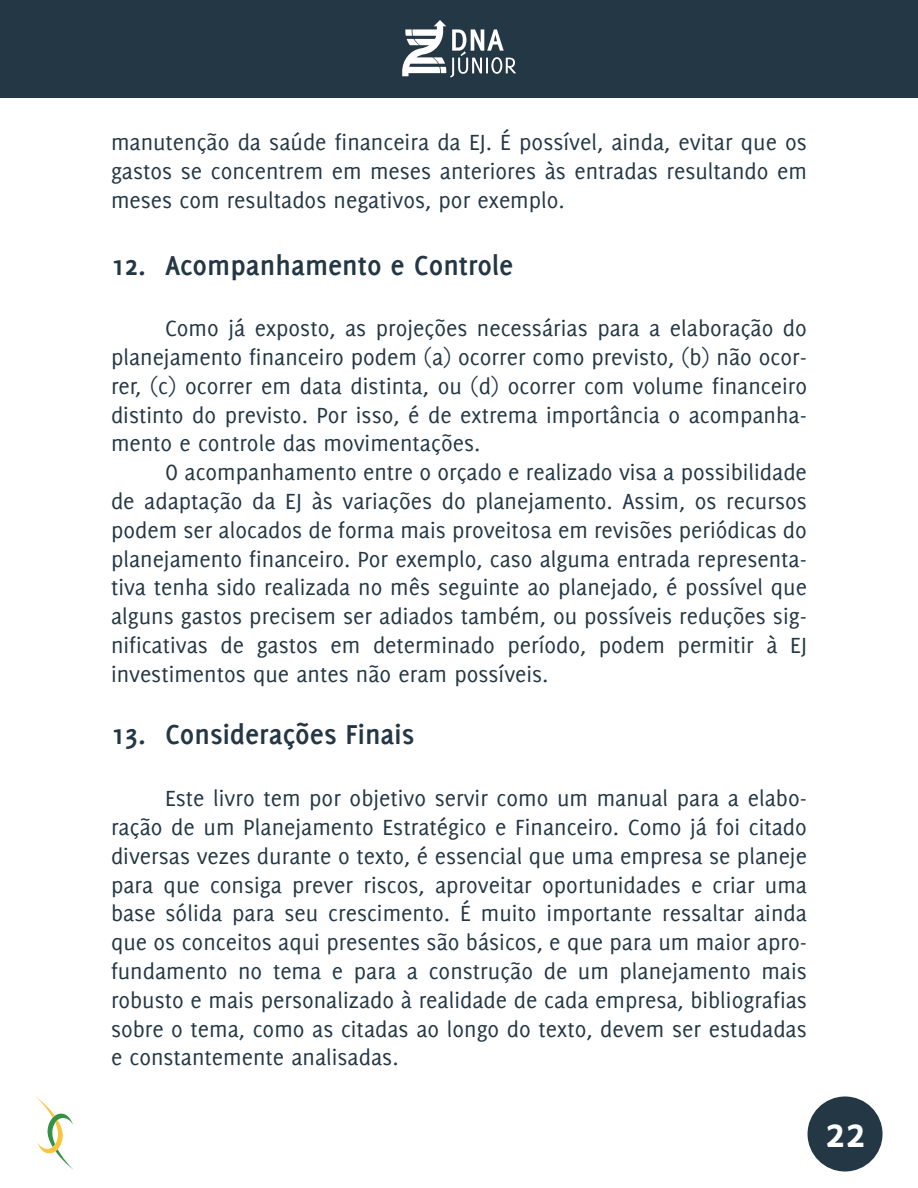
<style>
.page{position:relative;width:918px;height:1188px;background:#fff}
.page>*{position:absolute;margin:0;border:0;box-sizing:border-box;transform-origin:0 0}
.t1{font:700 45px "Delicious";color:#fff}
.t2{font:700 30px "Delicious";color:#243744}
.t3{font:24px/28.8px "Delicious";color:#243744;text-align:justify}
</style>
<div class="page">
<svg style="left:36px;top:1096px;width:37px;height:74px"></svg>
<div style="left:808px;top:1096px;width:75px;height:76px;background:#243744;border-radius:50%"></div>
<div style="left:0;top:0;width:918px;height:98px;background:#243744"></div>
<svg style="left:402px;top:20px;width:114px;height:57px"></svg>
<p class="t3" style="left:111px;top:128px;width:697px">manutenção da saúde financeira da EJ. É possível, ainda, evitar que os gastos se concentrem em meses anteriores às entradas resultando em meses com resultados negativos, por exemplo.</p>
<p class="t2" style="left:111px;top:248px;width:404px">12. Acompanhamento e Controle</p>
<p class="t3" style="left:111px;top:314px;width:698px;text-indent:54px">Como já exposto, as projeções necessárias para a elaboração do planejamento financeiro podem (a) ocorrer como previsto, (b) não ocor&shy;rer, (c) ocorrer em data distinta, ou (d) ocorrer com volume financeiro distinto do previsto. Por isso, é de extrema importância o acompanha&shy;mento e controle das movimentações.</p>
<p class="t3" style="left:111px;top:458px;width:698px;text-indent:54px">O acompanhamento entre o orçado e realizado visa a possibilidade de adaptação da EJ às variações do planejamento. Assim, os recursos podem ser alocados de forma mais proveitosa em revisões periódicas do planejamento financeiro. Por exemplo, caso alguma entrada representa&shy;tiva tenha sido realizada no mês seguinte ao planejado, é possível que alguns gastos precisem ser adiados também, ou possíveis reduções sig&shy;nificativas de gastos em determinado período, podem permitir à EJ investimentos que antes não eram possíveis.</p>
<p class="t2" style="left:111px;top:717px;width:305px">13. Considerações Finais</p>
<p class="t3" style="left:111px;top:784px;width:698px;text-indent:54px">Este livro tem por objetivo servir como um manual para a elabo&shy;ração de um Planejamento Estratégico e Financeiro. Como já foi citado diversas vezes durante o texto, é essencial que uma empresa se planeje para que consiga prever riscos, aproveitar oportunidades e criar uma base sólida para seu crescimento. É muito importante ressaltar ainda que os conceitos aqui presentes são básicos, e que para um maior apro&shy;fundamento no tema e para a construção de um planejamento mais robusto e mais personalizado à realidade de cada empresa, bibliografias sobre o tema, como as citadas ao longo do texto, devem ser estudadas e constantemente analisadas.</p>
<h1 class="t1" style="left:825px;top:1107px;width:42px">22</h1>
</div>
